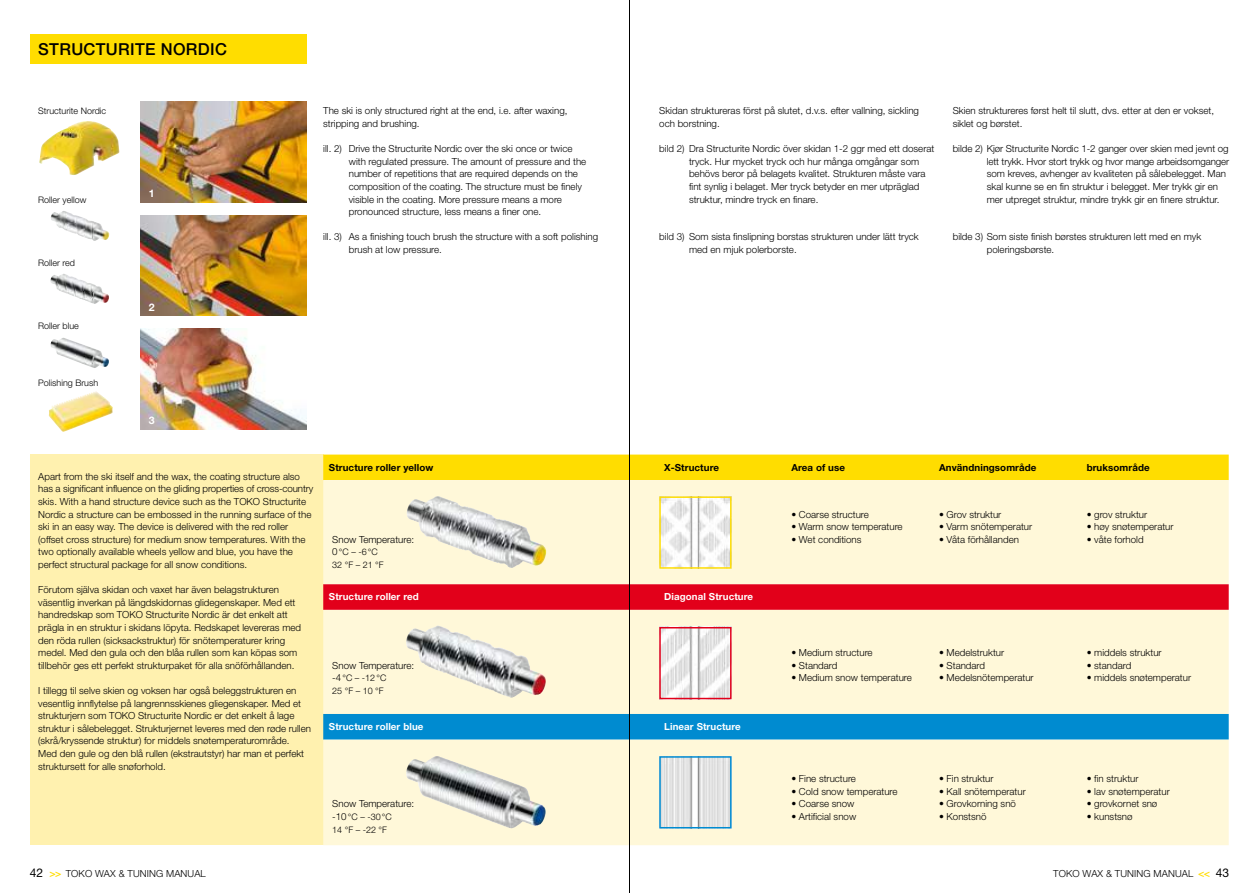
<style>
.page{position:relative;width:1259px;height:893px;background:#fff}
.page>*{position:absolute;margin:0;border:0;box-sizing:border-box;transform-origin:0 0}
.t1{font:500 16.5px "Helvetica Neue LT Std";letter-spacing:.02em;color:#000}
.t2{font:700 10.5px "Helvetica Neue LT Std";color:#fff}
.t3{font:300 9.75px/12.6px "Helvetica Neue LT Std";color:#000}
.t4{font:700 9.75px "Helvetica Neue LT Std";letter-spacing:.01em;color:#fff}
.t5{font:700 9.75px "Helvetica Neue LT";letter-spacing:.01em;color:#000}
.t6{font:700 9.75px "Helvetica Neue LT Std";letter-spacing:.01em;color:#000}
.t7{font:300 9px/12.6px "Helvetica Neue LT Std";color:#000}
.s1{font-size:9.75px}
.s2{font-weight:400;font-size:12px}
.s3{font-weight:500;font-size:10.5px;color:#fd0}
</style>
<div class="page">
<img style="left:51px;top:211px;width:59px;height:30px">
<img style="left:50px;top:274px;width:59px;height:30px">
<img style="left:50px;top:338px;width:59px;height:30px">
<img style="left:140px;top:102px;width:166px;height:101px">
<img style="left:140px;top:215px;width:166px;height:101px">
<img style="left:140px;top:329px;width:166px;height:100px">
<img style="left:39px;top:121px;width:80px;height:54px">
<div style="left:30px;top:455px;width:293px;height:390px;background:#fff1af"></div>
<div style="left:30px;top:34px;width:276px;height:30px;background:#fd0"></div>
<div style="left:323px;top:455px;width:905px;height:25px;background:#fd0"></div>
<div style="left:323px;top:480px;width:905px;height:365px;background:#fff8d9"></div>
<svg style="left:323px;top:584px;width:905px;height:26px;background:#e2041e"></svg>
<div style="left:323px;top:714px;width:905px;height:25px;background:#008bd0"></div>
<img style="left:406px;top:497px;width:142px;height:71px">
<img style="left:405px;top:626px;width:142px;height:72px">
<img style="left:405px;top:756px;width:143px;height:72px">
<img style="left:662px;top:499px;width:66px;height:67px">
<div style="left:659px;top:496px;width:72px;height:73px;border:2px solid #fd0"></div>
<img style="left:662px;top:630px;width:66px;height:66px">
<div style="left:659px;top:627px;width:72px;height:72px;border:2px solid #e2001a"></div>
<img style="left:662px;top:759px;width:66px;height:66px">
<div style="left:659px;top:756px;width:72px;height:72px;border:2px solid #008bd0"></div>
<hr style="left:629px;top:0;width:1px;height:893px;background:#000">
<h1 class="t1" style="left:38px;top:39px;width:187px">STRUCTURITE NORDIC</h1>
<p class="t7" style="left:38px;top:105px;width:70px">Structurite Nordic</p>
<p class="t7" style="left:38px;top:193px;width:50px">Roller yellow</p>
<p class="t7" style="left:38px;top:256px;width:38px">Roller red</p>
<p class="t7" style="left:38px;top:319px;width:42px">Roller blue</p>
<p class="t2" style="left:149px;top:187px;width:7px">1</p>
<p class="t2" style="left:149px;top:301px;width:7px">2</p>
<p class="t3" style="left:323px;top:104px;width:246px">The ski is only structured right at the end, i.e. after waxing, stripping and brushing.</p>
<p class="t3" style="left:349px;top:142px;width:239px;text-indent:-26px">ill. 2) Drive the Structurite Nordic over the ski once or twice with regulated pressure. The amount of pressure and the number of repetitions that are required depends on the composition of the coating. The structure must be finely visible in the coating. More pressure means a more pronounced structure, less means a finer one.</p>
<p class="t3" style="left:349px;top:230px;width:251px;text-indent:-26px">ill. 3) As a finishing touch brush the structure with a soft polishing brush at low pressure.</p>
<p class="t3" style="left:659px;top:104px;width:261px">Skidan struktureras först på slutet, d.v.s. efter vallning, sickling och borstning.</p>
<p class="t3" style="left:689px;top:142px;width:247px;text-indent:-30px">bild 2) Dra Structurite Nordic över skidan 1-2 ggr med ett doserat tryck. Hur mycket tryck och hur många omgångar som behövs beror på belagets kvalitet. Strukturen måste vara fint synlig i belaget. Mer tryck betyder en mer utpräglad struktur, mindre tryck en finare.</p>
<p class="t3" style="left:689px;top:230px;width:231px;text-indent:-30px">bild 3) Som sista finslipning borstas strukturen under lätt tryck med en mjuk polerborste.</p>
<p class="t3" style="left:952px;top:104px;width:263px">Skien struktureres først helt til slutt, dvs. etter at den er vokset, siklet og børstet.</p>
<p class="t3" style="left:986px;top:142px;width:244px;text-indent:-34px">bilde 2) Kjør Structurite Nordic 1-2 ganger over skien med jevnt og lett trykk. Hvor stort trykk og hvor mange arbeidsomganger som kreves, avhenger av kvaliteten på sålebelegget. Man skal kunne se en fin struktur i belegget. Mer trykk gir en mer utpreget struktur, mindre trykk gir en finere struktur.</p>
<p class="t3" style="left:986px;top:230px;width:216px;text-indent:-34px">bilde 3) Som siste finish børstes strukturen lett med en myk poleringsbørste.</p>
<p class="t7" style="left:38px;top:377px;width:62px">Polishing Brush</p>
<p class="t2" style="left:149px;top:414px;width:7px">3</p>
<p class="t3" style="left:38px;top:470px;width:276px">Apart from the ski itself and the wax, the coating structure also has a significant influence on the gliding properties of cross-country skis. With a hand structure device such as the TOKO</p>
<p class="t3" style="left:38px;top:495px;width:275px;text-indent:225px">Structurite Nordic a structure can be embossed in the running surface of the ski in an easy way. The device is delivered with the red roller (offset cross structure) for medium snow temperatures. With the two optionally available wheels yellow and blue, you have the perfect structural package for all snow conditions.</p>
<p class="t3" style="left:38px;top:583px;width:259px">Förutom själva skidan och vaxet har även belagstrukturen väsentlig inverkan på längdskidornas glidegenskaper. Med ett handredskap som TOKO</p>
<p class="t3" style="left:38px;top:608px;width:264px;text-indent:107px">Structurite Nordic är det enkelt att prägla in en struktur i skidans löpyta. Redskapet levereras med den röda rullen (sicksackstruktur) för snötemperaturer kring medel. Med den gula och den blåa rullen som kan köpas som tillbehör ges ett perfekt strukturpaket för alla snöförhållanden.</p>
<p class="t3" style="left:38px;top:684px;width:264px">I tillegg til selve skien og voksen har også beleggstrukturen en vesentlig innflytelse på langrennsskienes gliegenskaper. Med et strukturjern som TOKO</p>
<p class="t3" style="left:38px;top:709px;width:274px;text-indent:100px">Structurite Nordic er det enkelt å lage struktur i sålebelegget. Strukturjernet leveres med den røde rullen (skrå/kryssende struktur) for middels snøtemperaturområde.<br>Med den gule og den blå rullen (ekstrautstyr) har man et perfekt struktursett for alle snøforhold.</p>
<p class="t6" style="left:329px;top:461px;width:106px">Structure roller yellow</p>
<p class="t6" style="left:664px;top:461px;width:56px">X-Structure</p>
<p class="t5" style="left:791px;top:462px;width:55px">Area of use</p>
<p class="t5" style="left:939px;top:462px;width:99px">Användningsområde</p>
<p class="t5" style="left:1086px;top:462px;width:65px">bruksområde</p>
<p class="t3" style="left:791px;top:508px;width:79px">• Coarse structure</p>
<p class="t3" style="left:791px;top:520px;width:113px">• Warm snow temperature</p>
<p class="t3" style="left:791px;top:533px;width:72px">• Wet conditions</p>
<p class="t3" style="left:939px;top:508px;width:64px">• Grov struktur</p>
<p class="t3" style="left:939px;top:520px;width:95px">• Varm snötemperatur</p>
<p class="t3" style="left:939px;top:533px;width:81px">• Våta förhållanden</p>
<p class="t3" style="left:1086px;top:508px;width:62px">• grov struktur</p>
<p class="t3" style="left:1086px;top:520px;width:88px">• høy snøtemperatur</p>
<p class="t3" style="left:1086px;top:533px;width:58px">• våte forhold</p>
<p class="t3" style="left:332px;top:533px;width:83px">Snow Temperature:</p>
<p class="t7" style="left:332px;top:546px;width:53px"><span class="s1">0</span>°C – -6°C<br>32 °F – 21 °F</p>
<p class="t4" style="left:329px;top:591px;width:91px">Structure roller red</p>
<p class="t4" style="left:664px;top:591px;width:90px">Diagonal Structure</p>
<p class="t3" style="left:332px;top:659px;width:83px">Snow Temperature:</p>
<p class="t7" style="left:332px;top:672px;width:56px"><span class="s1">-4</span>°C – -12°C<br>25 °F – 10 °F</p>
<p class="t4" style="left:329px;top:721px;width:96px">Structure roller blue</p>
<p class="t4" style="left:664px;top:721px;width:78px">Linear Structure</p>
<p class="t3" style="left:332px;top:797px;width:83px">Snow Temperature:</p>
<p class="t7" style="left:332px;top:810px;width:61px"><span class="s1">-10</span>°C – -30°C<br>14 °F – -22 °F</p>
<p class="t3" style="left:791px;top:646px;width:83px">• Medium structure</p>
<p class="t3" style="left:791px;top:659px;width:48px">• Standard</p>
<p class="t3" style="left:791px;top:671px;width:122px">• Medium snow temperature</p>
<p class="t3" style="left:939px;top:646px;width:67px">• Medelstruktur</p>
<p class="t3" style="left:939px;top:659px;width:48px">• Standard</p>
<p class="t3" style="left:939px;top:671px;width:96px">• Medelsnötemperatur</p>
<p class="t3" style="left:791px;top:772px;width:66px">• Fine structure</p>
<p class="t3" style="left:791px;top:785px;width:108px">• Cold snow temperature</p>
<p class="t3" style="left:791px;top:797px;width:65px">• Coarse snow</p>
<p class="t3" style="left:791px;top:810px;width:66px">• Artificial snow</p>
<p class="t3" style="left:939px;top:772px;width:56px">• Fin struktur</p>
<p class="t3" style="left:939px;top:785px;width:88px">• Kall snötemperatur</p>
<p class="t3" style="left:939px;top:797px;width:78px">• Grovkorning snö</p>
<p class="t3" style="left:939px;top:810px;width:49px">• Konstsnö</p>
<p class="t3" style="left:1086px;top:646px;width:76px">• middels struktur</p>
<p class="t3" style="left:1086px;top:659px;width:46px">• standard</p>
<p class="t3" style="left:1086px;top:671px;width:106px">• middels snøtemperatur</p>
<p class="t3" style="left:1086px;top:772px;width:53px">• fin struktur</p>
<p class="t3" style="left:1086px;top:785px;width:85px">• lav snøtemperatur</p>
<p class="t3" style="left:1086px;top:797px;width:72px">• grovkornet snø</p>
<p class="t3" style="left:1086px;top:810px;width:47px">• kunstsnø</p>
<p class="t3" style="left:30px;top:867px;width:50px"><span class="s2">42</span> <span class="s3">&gt;&gt;</span> TOKO</p>
<p class="t3" style="left:95px;top:867px;width:52px">WAX &amp; TUNING</p>
<p class="t3" style="left:166px;top:867px;width:35px">MAN UAL</p>
<p class="t3" style="left:1053px;top:867px;width:14px">TOKO</p>
<p class="t3" style="left:1082px;top:867px;width:52px">WAX &amp; TUNING</p>
<p class="t3" style="left:1153px;top:867px;width:77px">MAN UAL <span class="s3">&lt;&lt;</span> <span class="s2">43</span></p>
</div>
